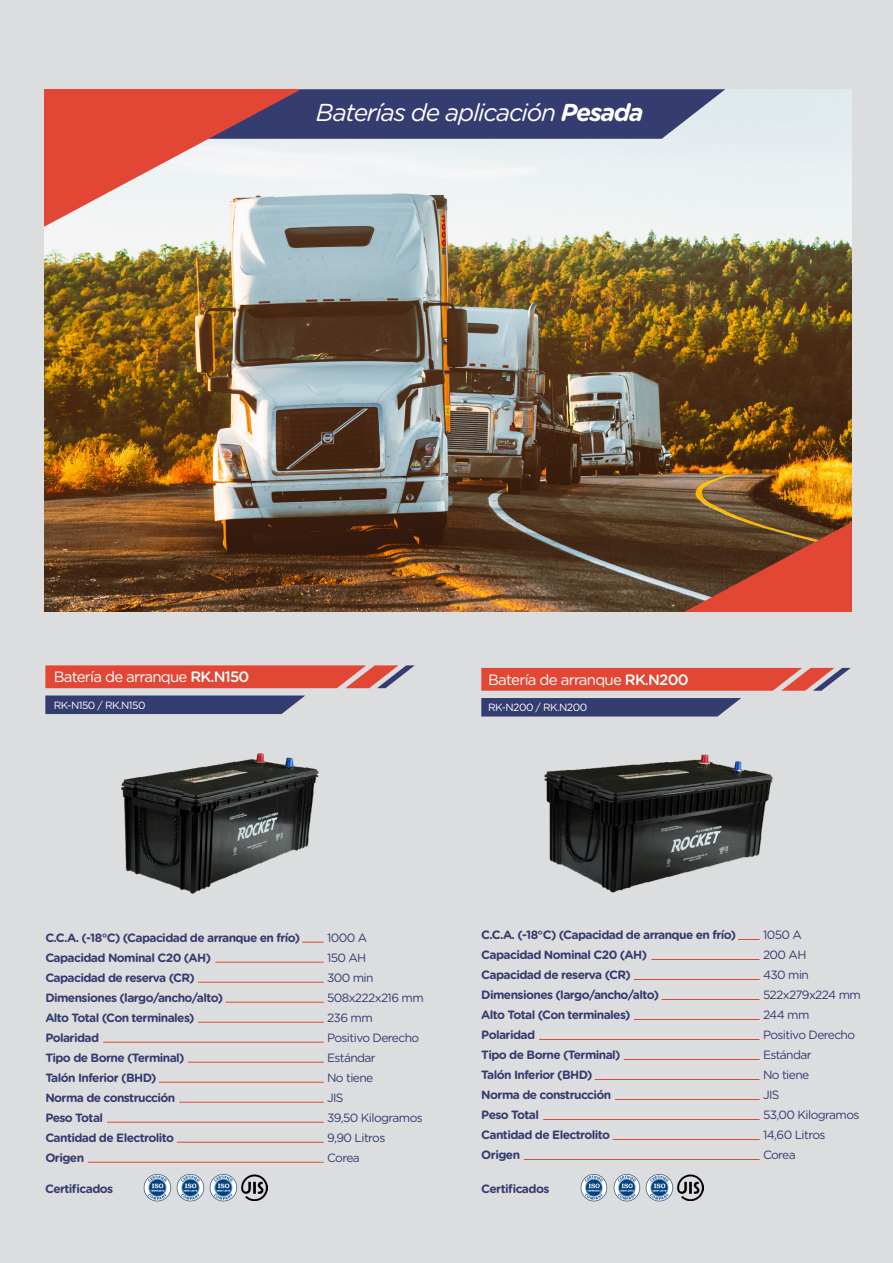
<style>
.page{position:relative;width:893px;height:1263px;background:#dcdddf}
.page>*{position:absolute;margin:0;border:0;box-sizing:border-box;transform-origin:0 0}
.t1{font:italic 24.45px "Gotham Rounded";letter-spacing:-.05em;color:#fff}
.t2{font:15px "Gotham Rounded";letter-spacing:-.05em;color:#fff}
.t3{font:700 12px/20px "Gotham Rounded";letter-spacing:-.05em;color:#353c6f}
.t4{font:12px/20px "Gotham Rounded";letter-spacing:-.05em;color:#353c6f}
.t5{font:10.5px "Gotham Rounded";letter-spacing:-.05em;color:#fff}
.s1{font-weight:700}
.s2{font-weight:500}
</style>
<div class="page">
<svg style="left:45px;top:695px;width:260px;height:19px;background:#414777"></svg>
<svg style="left:45px;top:665px;width:370px;height:23px;background:#dd5548"></svg>
<img style="left:121px;top:753px;width:198px;height:141px">
<svg style="left:302px;top:942px;width:22px;height:1px"></svg>
<hr style="left:215px;top:962px;width:109px;height:1px;background:#e24736">
<hr style="left:198px;top:982px;width:126px;height:1px;background:#e24736">
<hr style="left:226px;top:1002px;width:98px;height:1px;background:#e24736">
<hr style="left:198px;top:1022px;width:126px;height:1px;background:#e24736">
<hr style="left:103px;top:1042px;width:221px;height:1px;background:#e24736">
<hr style="left:188px;top:1062px;width:136px;height:1px;background:#e24736">
<hr style="left:159px;top:1082px;width:165px;height:1px;background:#e24736">
<hr style="left:179px;top:1102px;width:145px;height:1px;background:#e24736">
<hr style="left:107px;top:1122px;width:217px;height:1px;background:#e24736">
<hr style="left:177px;top:1142px;width:147px;height:1px;background:#e24736">
<hr style="left:88px;top:1162px;width:236px;height:1px;background:#e24736">
<img style="left:242px;top:1174px;width:26px;height:26px">
<img style="left:210px;top:1174px;width:27px;height:27px">
<img style="left:177px;top:1174px;width:28px;height:27px">
<img style="left:144px;top:1174px;width:28px;height:27px">
<div style="left:481px;top:698px;width:260px;height:18px;background:#353c6f"></div>
<svg style="left:481px;top:668px;width:370px;height:23px;background:#dd5447"></svg>
<img style="left:544px;top:754px;width:229px;height:139px">
<svg style="left:738px;top:939px;width:22px;height:1px"></svg>
<hr style="left:651px;top:959px;width:109px;height:1px;background:#e24736">
<hr style="left:634px;top:979px;width:126px;height:1px;background:#e24736">
<hr style="left:662px;top:999px;width:98px;height:1px;background:#e24736">
<hr style="left:634px;top:1019px;width:126px;height:1px;background:#e24736">
<hr style="left:539px;top:1039px;width:221px;height:1px;background:#e24736">
<hr style="left:624px;top:1059px;width:136px;height:1px;background:#e24736">
<hr style="left:595px;top:1079px;width:165px;height:1px;background:#e24736">
<hr style="left:615px;top:1099px;width:145px;height:1px;background:#e24736">
<hr style="left:543px;top:1119px;width:217px;height:1px;background:#e24736">
<hr style="left:613px;top:1139px;width:147px;height:1px;background:#e24736">
<hr style="left:524px;top:1159px;width:236px;height:1px;background:#e24736">
<img style="left:678px;top:1174px;width:26px;height:26px">
<img style="left:646px;top:1174px;width:27px;height:27px">
<img style="left:613px;top:1174px;width:28px;height:27px">
<img style="left:580px;top:1174px;width:28px;height:27px">
<img style="left:44px;top:89px;width:808px;height:522px">
<svg style="left:353px;top:89px;width:372px;height:50px;background:#444b7a"></svg>
<svg style="left:44px;top:89px;width:309px;height:227px;background:#bd9488"></svg>
<svg style="left:437px;top:490px;width:415px;height:121px;background:#784a2f"></svg>
<h1 class="t1" style="left:316px;top:96px;width:329px">Baterías de aplicación <span class="s1">Pesada</span></h1>
<p class="t2" style="left:54px;top:666px;width:197px">Batería de arranque <span class="s2">RK.N150</span></p>
<p class="t5" style="left:54px;top:698px;width:93px">RK-N150 / RK.N150</p>
<p class="t2" style="left:488px;top:669px;width:202px">Batería de arranque <span class="s2">RK.N200</span></p>
<p class="t5" style="left:488px;top:700px;width:101px">RK-N200 / RK.N200</p>
<p class="t3" style="left:45px;top:927px;width:256px">C.C.A. (-18°C) (Capacidad de arranque en frío)<br>Capacidad Nominal C20 (AH)<br>Capacidad de reserva (CR)<br>Dimensiones (largo/ancho/alto)<br>Alto Total (Con terminales)<br>Polaridad<br>Tipo de Borne (Terminal)<br>Talón Inferior (BHD)<br>Norma de construcción<br>Peso Total<br>Cantidad de Electrolito<br>Origen</p>
<p class="t4" style="left:327px;top:927px;width:98px">1000 A<br>150 AH<br>300 min<br>508x222x216 mm<br>236 mm<br>Positivo Derecho<br>Estándar<br>No tiene<br>JIS<br>39,50 Kilogramos<br>9,90 Litros<br>Corea</p>
<p class="t3" style="left:45px;top:1178px;width:70px">Certificados</p>
<p class="t3" style="left:481px;top:925px;width:256px">C.C.A. (-18°C) (Capacidad de arranque en frío)<br>Capacidad Nominal C20 (AH)<br>Capacidad de reserva (CR)<br>Dimensiones (largo/ancho/alto)<br>Alto Total (Con terminales)<br>Polaridad<br>Tipo de Borne (Terminal)<br>Talón Inferior (BHD)<br>Norma de construcción<br>Peso Total<br>Cantidad de Electrolito<br>Origen</p>
<p class="t4" style="left:763px;top:925px;width:99px">1050 A<br>200 AH<br>430 min<br>522x279x224 mm<br>244 mm<br>Positivo Derecho<br>Estándar<br>No tiene<br>JIS<br>53,00 Kilogramos<br>14,60 Litros<br>Corea</p>
<p class="t3" style="left:481px;top:1178px;width:70px">Certificados</p>
</div>
